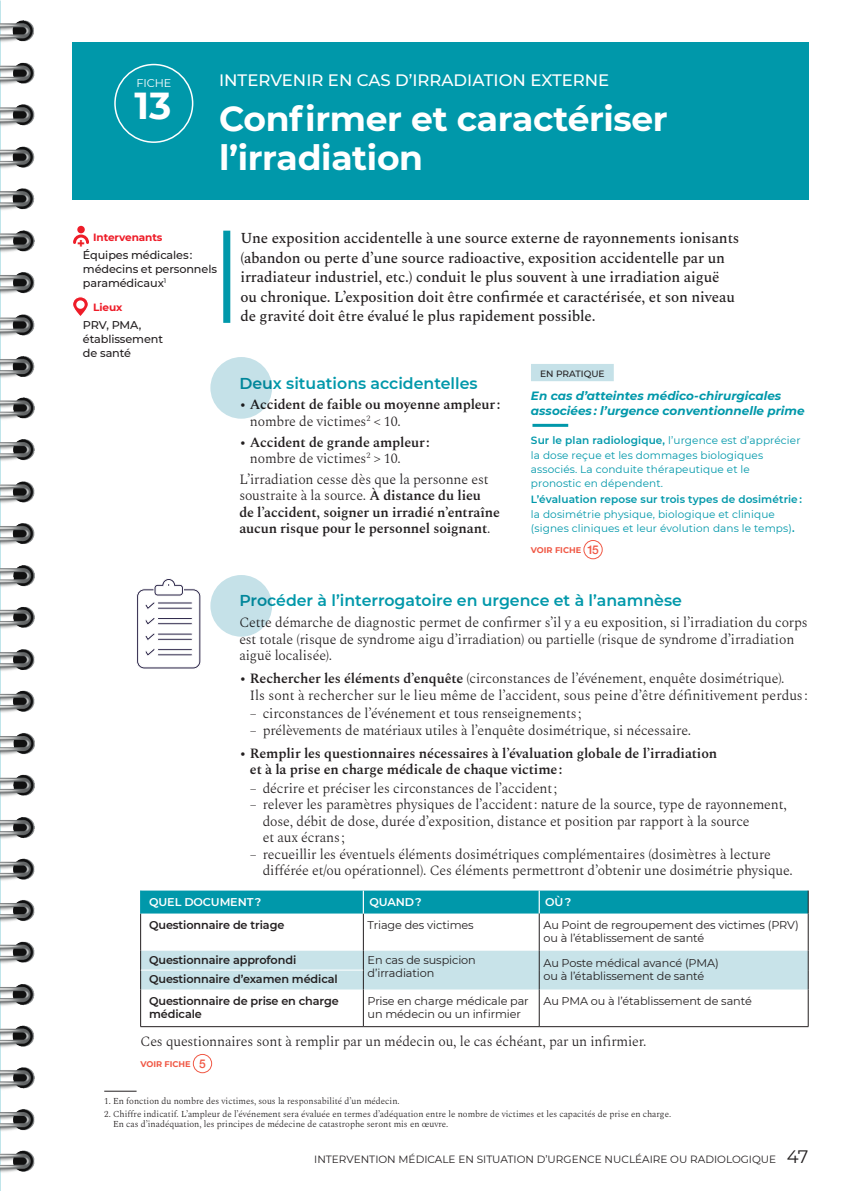
<style>
.page{position:relative;width:851px;height:1191px;background:#fff}
.page>*{position:absolute;margin:0;border:0;box-sizing:border-box;transform-origin:0 0}
.N3-Chiffre-Ds-Rond-0{font:700 37.5px "Montserrat";color:#fff}
.N2-Titre-01_02_03{font:700 34.5px/39px "Montserrat";letter-spacing:-.01em;color:#fff}
.N1-Rubricage-01_02_0{font:500 16.5px "Montserrat";color:#fff}
.t1{font:600 15.75px "Montserrat";color:#0098aa}
.t2{font:700 semi-condensed 15.6px "Barlow";color:#ee1d23}
.chapo{font:500 15px/19.5px "Spectral";letter-spacing:-.01em;color:#231f20}
.Body-Spectral{font:300 13.95px/16.5px "Spectral";letter-spacing:-.01em;color:#231f20}
.Body-E1-Enumeration{font:600 13.95px/16.5px "Spectral";letter-spacing:-.01em;color:#231f20}
.t3{font:italic 700 12px/15px "Montserrat";color:#0098aa}
.t4{font:500 12px "Helvetica Neue";color:#f05946}
.TABLO-Body-Montserra{font:11.25px/13.5px "Montserrat";letter-spacing:-.01em;color:#231f20}
.TABLO-Body-Montserra-2{font:600 11.25px/13.5px "Montserrat";letter-spacing:-.01em;color:#231f20}
.P2-Intervenants_Lieu{font:500 11.25px/13.8px "Montserrat";letter-spacing:-.01em;color:#231f20}
.TABLO-Tetiere{font:600 11.25px "Montserrat";letter-spacing:-.01em;color:#fff}
.Encadré-Beige-Body{font:11.25px "Montserrat";letter-spacing:-.01em;color:#fff}
.t5{font:10.5px/14.2px "Montserrat";letter-spacing:.01em;color:#0098aa}
.t6{font:10.5px "Montserrat";color:#231f20}
.t7{font:600 10.5px "Montserrat";letter-spacing:.01em;color:#0098aa}
.P2-Intervenants_Lieu-2{font:700 10.5px "Montserrat";letter-spacing:-.01em;color:#ee1c28}
.Cartouche-En-Pratiqu{font:500 9.15px "Montserrat";color:#231f20}
.Notes-Bas-Page{font:300 9px/10.5px "Spectral";color:#231f20}
.t8{font:700 8.25px "Montserrat";color:#f05946}
.s1{font-weight:300}
.s2{font-weight:600}
.s3{font-size:18px}
</style>
<div class="page">
<div style="left:72px;top:43px;width:736px;height:157px;background:#0098aa"></div>
<div style="left:223px;top:231px;width:7px;height:92px;background:#0098aa"></div>
<svg style="left:73px;top:233px;width:16px;height:11px"></svg>
<div style="left:77px;top:226px;width:8px;height:7px;background:#ee1c28;border-radius:50%"></div>
<svg style="left:73px;top:297px;width:15px;height:19px"></svg>
<div style="left:76px;top:300px;width:9px;height:9px;background:#fff;border-radius:50%"></div>
<div style="left:210px;top:357px;width:62px;height:62px;background:#c5e1e8;border-radius:50%"></div>
<div style="left:114px;top:64px;width:79px;height:79px;border:2px solid #fff;border-radius:50%"></div>
<div style="left:210px;top:575px;width:62px;height:61px;background:#c5e1e8;border-radius:50%"></div>
<div style="left:531px;top:364px;width:82px;height:17px;background:#c5e1e8"></div>
<hr style="left:532px;top:424px;width:36px;height:3px;background:#0098aa">
<div style="left:583px;top:540px;width:19px;height:19px;border:1px solid #f05946;border-radius:50%"></div>
<svg style="left:136px;top:578px;width:65px;height:91px"></svg>
<hr style="left:140px;top:1026px;width:223px;height:1px;background:#231f20">
<hr style="left:363px;top:1026px;width:176px;height:1px;background:#231f20">
<hr style="left:539px;top:1026px;width:269px;height:1px;background:#231f20">
<hr style="left:363px;top:913px;width:1px;height:37px;background:#231f20">
<hr style="left:363px;top:989px;width:1px;height:37px;background:#231f20">
<hr style="left:539px;top:913px;width:1px;height:37px;background:#231f20">
<hr style="left:539px;top:989px;width:1px;height:37px;background:#231f20">
<hr style="left:807px;top:913px;width:1px;height:37px;background:#231f20">
<hr style="left:807px;top:989px;width:1px;height:37px;background:#231f20">
<hr style="left:140px;top:913px;width:1px;height:37px;background:#231f20">
<div style="left:140px;top:950px;width:668px;height:39px;background:#c8e3e9"></div>
<hr style="left:140px;top:989px;width:1px;height:37px;background:#231f20">
<div style="left:140px;top:890px;width:668px;height:23px;background:#0098aa"></div>
<hr style="left:141px;top:969px;width:222px;height:1px;background:#fff">
<div style="left:193px;top:1054px;width:19px;height:19px;border:1px solid #f05946;border-radius:50%"></div>
<hr style="left:104px;top:1091px;width:32px;height:1px;background:#231f20">
<img style="left:0;top:20px;width:34px;height:1028px">
<img style="left:0;top:1066px;width:34px;height:119px">
<p class="Encadré-Beige-Body" style="left:137px;top:76px;width:36px">FICHE</p>
<p class="N3-Chiffre-Ds-Rond-0" style="left:135px;top:79px;width:38px">13</p>
<p class="N1-Rubricage-01_02_0" style="left:219px;top:69px;width:391px">INTERVENIR EN CAS D’IRRADIATION EXTERNE</p>
<p class="N2-Titre-01_02_03" style="left:219px;top:98px;width:450px">Confirmer et caractériser l’irradiation</p>
<p class="P2-Intervenants_Lieu-2" style="left:93px;top:230px;width:71px">Intervenants</p>
<p class="P2-Intervenants_Lieu" style="left:83px;top:248px;width:136px">Équipes médicales : médecins et personnels paramédicaux<sup>1</sup></p>
<p class="P2-Intervenants_Lieu-2" style="left:93px;top:300px;width:31px">Lieux</p>
<p class="P2-Intervenants_Lieu" style="left:83px;top:318px;width:82px">PRV, PMA, établissement de santé</p>
<p class="t2" style="left:77px;top:233px;width:9px">+</p>
<p class="chapo" style="left:240px;top:227px;width:500px">Une exposition accidentelle à une source externe de rayonnements ionisants (abandon ou perte d’une source radioactive, exposition accidentelle par un irradiateur industriel, etc.) conduit le plus souvent à une irradiation aiguë ou chronique. L’exposition doit être confirmée et caractérisée, et son niveau de gravité doit être évalué le plus rapidement possible.</p>
<p class="t1" style="left:239px;top:372px;width:240px">Deux situations accidentelles</p>
<p class="Body-E1-Enumeration" style="left:250px;top:395px;width:252px;text-indent:-11px">• Accident de faible ou moyenne ampleur : <span class="s1">nombre de victimes</span><sup>2</sup> <span class="s1">&lt; 10.</span></p>
<p class="Body-E1-Enumeration" style="left:250px;top:432px;width:181px;text-indent:-11px">• Accident de grande ampleur : <span class="s1">nombre de victimes</span><sup>2</sup> <span class="s1">&gt; 10.</span></p>
<p class="Body-E1-Enumeration" style="left:239px;top:470px;width:262px"><span class="s1">L’irradiation cesse dès que la personne est soustraite à la source.</span> À distance du lieu<br>de l’accident, soigner un irradié n’entraîne aucun risque pour le personnel soignant<span class="s1">.</span></p>
<p class="Cartouche-En-Pratiqu" style="left:540px;top:367px;width:66px">EN PRATIQUE</p>
<p class="t3" style="left:531px;top:388px;width:275px">En cas d’atteintes médico‑chirurgicales associées : l’urgence conventionnelle prime</p>
<p class="t5" style="left:531px;top:433px;width:271px"><span class="s2">Sur le plan radiologique,</span> l’urgence est d’apprécier la dose reçue et les dommages biologiques associés. La conduite thérapeutique et le pronostic en dépendent.</p>
<p class="t7" style="left:531px;top:492px;width:272px">L’évaluation repose sur trois types de dosimétrie :</p>
<p class="t5" style="left:531px;top:506px;width:265px">la dosimétrie physique, biologique et clinique (signes cliniques et leur évolution dans le temps)<span class="s2">.</span></p>
<p class="t8" style="left:531px;top:544px;width:52px">VOIR FICHE</p>
<p class="t4" style="left:587px;top:540px;width:13px">15</p>
<p class="t1" style="left:239px;top:590px;width:444px">Procéder à l’interrogatoire en urgence et à l’anamnèse</p>
<p class="Body-Spectral" style="left:239px;top:613px;width:569px">Cette démarche de diagnostic permet de confirmer s’il y a eu exposition, si l’irradiation du corps est totale (risque de syndrome aigu d’irradiation) ou partielle (risque de syndrome d’irradiation aiguë localisée).</p>
<p class="Body-Spectral" style="left:250px;top:669px;width:559px;text-indent:-11px"><span class="s2">• Rechercher les éléments d’enquête</span> (circonstances de l’événement, enquête dosimétrique).<br>Ils sont à rechercher sur le lieu même de l’accident, sous peine d’être définitivement perdus :</p>
<p class="Body-Spectral" style="left:250px;top:704px;width:333px">‒ circonstances de l’événement et tous renseignements ;</p>
<p class="Body-Spectral" style="left:250px;top:721px;width:442px">‒ prélèvements de matériaux utiles à l’enquête dosimétrique, si nécessaire.</p>
<p class="Body-E1-Enumeration" style="left:250px;top:744px;width:468px;text-indent:-11px">• Remplir les questionnaires nécessaires à l’évaluation globale de l’irradiation et à la prise en charge médicale de chaque victime :</p>
<p class="Body-Spectral" style="left:250px;top:779px;width:308px">‒ décrire et préciser les circonstances de l’accident ;</p>
<p class="Body-Spectral" style="left:263px;top:795px;width:525px;text-indent:-13px">‒ relever les paramètres physiques de l’accident : nature de la source, type de rayonnement, dose, débit de dose, durée d’exposition, distance et position par rapport à la source<br>et aux écrans ;</p>
<p class="Body-Spectral" style="left:263px;top:845px;width:531px;text-indent:-13px">‒ recueillir les éventuels éléments dosimétriques complémentaires (dosimètres à lecture différée et/ou opérationnel). Ces éléments permettront d’obtenir une dosimétrie physique.</p>
<p class="TABLO-Tetiere" style="left:149px;top:893px;width:114px">QUEL DOCUMENT ?</p>
<p class="TABLO-Tetiere" style="left:369px;top:893px;width:54px">QUAND ?</p>
<p class="TABLO-Tetiere" style="left:545px;top:893px;width:28px">OÙ ?</p>
<p class="TABLO-Body-Montserra-2" style="left:149px;top:917px;width:137px">Questionnaire de triage</p>
<p class="TABLO-Body-Montserra" style="left:367px;top:917px;width:108px">Triage des victimes</p>
<p class="TABLO-Body-Montserra" style="left:543px;top:917px;width:257px">Au Point de regroupement des victimes (PRV) ou à l’établissement de santé</p>
<p class="TABLO-Body-Montserra-2" style="left:149px;top:952px;width:149px">Questionnaire approfondi</p>
<p class="TABLO-Body-Montserra" style="left:367px;top:952px;width:110px">En cas de suspicion d’irradiation</p>
<p class="TABLO-Body-Montserra" style="left:543px;top:955px;width:177px">Au Poste médical avancé (PMA)</p>
<p class="TABLO-Body-Montserra-2" style="left:149px;top:972px;width:190px">Questionnaire d’examen médical</p>
<p class="TABLO-Body-Montserra" style="left:543px;top:969px;width:162px">ou à l’établissement de santé</p>
<p class="TABLO-Body-Montserra-2" style="left:149px;top:993px;width:191px">Questionnaire de prise en charge médicale</p>
<p class="TABLO-Body-Montserra" style="left:367px;top:993px;width:163px">Prise en charge médicale par un médecin ou un infirmier</p>
<p class="TABLO-Body-Montserra" style="left:543px;top:993px;width:210px">Au PMA ou à l’établissement de santé</p>
<p class="Body-Spectral" style="left:140px;top:1032px;width:507px">Ces questionnaires sont à remplir par un médecin ou, le cas échéant, par un infirmier.</p>
<p class="t8" style="left:140px;top:1057px;width:52px">VOIR FICHE</p>
<p class="t4" style="left:199px;top:1054px;width:8px">5</p>
<p class="Notes-Bas-Page" style="left:104px;top:1095px;width:297px">1. En fonction du nombre des victimes, sous la responsabilité d’un médecin.</p>
<p class="Notes-Bas-Page" style="left:113px;top:1107px;width:559px;text-indent:-9px">2. Chiffre indicatif. L’ampleur de l’événement sera évaluée en termes d’adéquation entre le nombre de victimes et les capacités de prise en charge.<br>En cas d’inadéquation, les principes de médecine de catastrophe seront mis en œuvre.</p>
<p class="t6" style="left:314px;top:1152px;width:495px">INTERVENTION MÉDICALE EN SITUATION D’URGENCE NUCLÉAIRE OU RADIOLOGIQUE <span class="s3">47</span></p>
</div>
